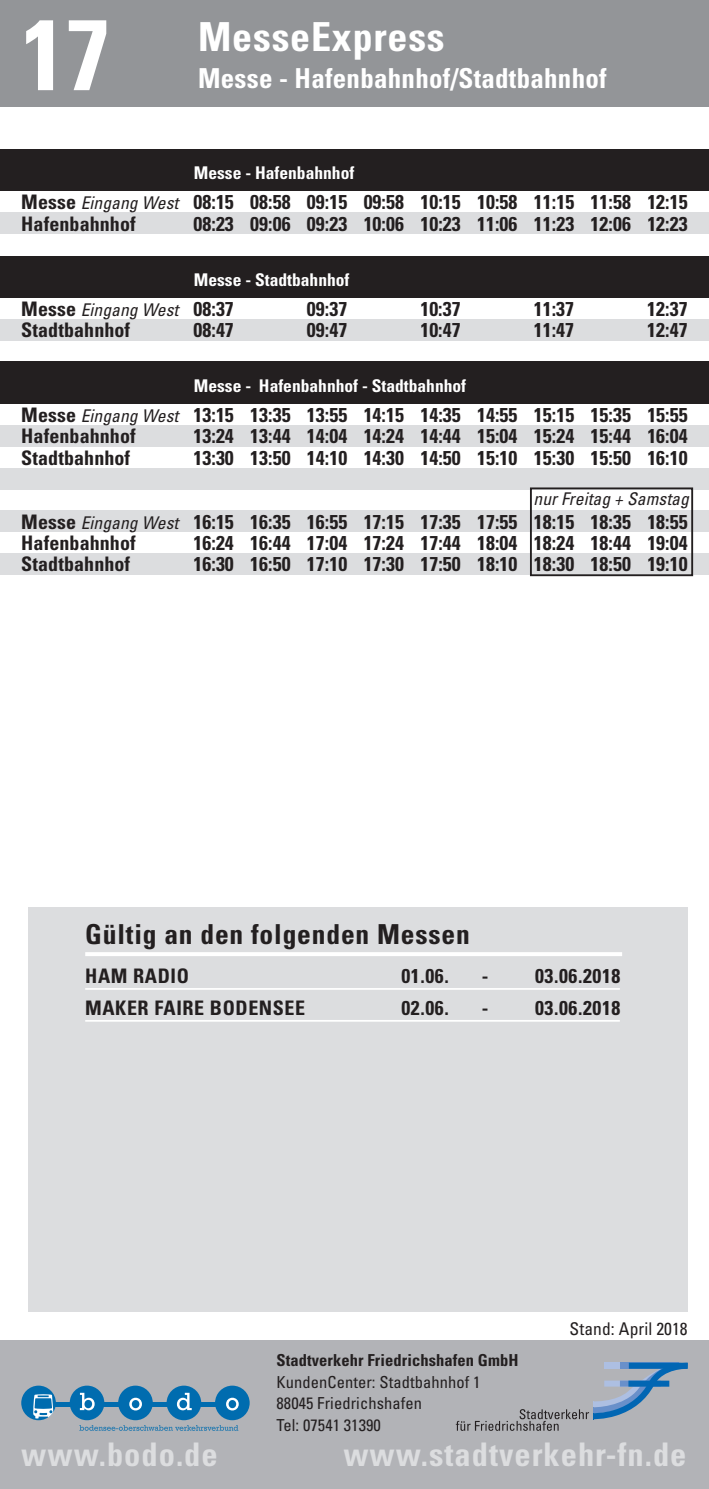
<style>
.page{position:relative;width:709px;height:1489px;background:#fff}
.page>*{position:absolute;margin:0;border:0;box-sizing:border-box;transform-origin:0 0}
.t1{font:700 condensed 100px "Univers";color:#fff}
.t2{font:700 condensed 40px "Univers";letter-spacing:.02em;color:#fff}
.t3{font:700 condensed 32.5px "Univers";letter-spacing:.03em;color:#dcdddf}
.t4{font:700 condensed 27.5px "Univers";letter-spacing:.01em;color:#fff}
.t5{font:700 condensed 27.5px "Univers";letter-spacing:.03em;color:#231f20}
.t6{font:700 condensed 20px/21.2px "Univers";letter-spacing:.005em;color:#231f20}
.t7{font:700 condensed 20px "Univers";letter-spacing:.03em;color:#231f20}
.t8{font:700 condensed 17.5px/18.8px "Univers";color:#fff}
.t9{font:italic condensed 17.5px "Univers";letter-spacing:.005em;color:#231f20}
.t10{font:condensed 17.5px "Univers";letter-spacing:.005em;color:#231f20}
.t11{font:condensed 16.5px/21.5px "Univers";letter-spacing:.005em;color:#231f20}
.t12{font:700 condensed 16.5px "Univers";letter-spacing:.005em;color:#231f20}
.s1{font-weight:400;font-style:italic;font-size:17.5px}
.s2{font-weight:700;font-style:normal;font-size:20px}
</style>
<div class="page">
<div style="left:0;top:319px;width:709px;height:21px;background:#dcdddf"></div>
<div style="left:0;top:425px;width:709px;height:21px;background:#dcdddf"></div>
<div style="left:0;top:468px;width:709px;height:21px;background:#dcdddf"></div>
<div style="left:0;top:510px;width:709px;height:21px;background:#dcdddf"></div>
<div style="left:0;top:553px;width:709px;height:21px;background:#dcdddf"></div>
<div style="left:0;top:0;width:709px;height:106px;background:#939598"></div>
<div style="left:0;top:149px;width:709px;height:42px;background:#231f20"></div>
<div style="left:0;top:255px;width:709px;height:43px;background:#231f20"></div>
<div style="left:0;top:361px;width:709px;height:43px;background:#231f20"></div>
<div style="left:0;top:213px;width:709px;height:21px;background:#dcdddf"></div>
<div style="left:28px;top:907px;width:659px;height:404px;background:#dcdddf"></div>
<hr style="left:85px;top:988px;width:535px;height:1px;background:#fff">
<hr style="left:85px;top:1019px;width:535px;height:2px;background:#fff">
<hr style="left:85px;top:952px;width:537px;height:4px;background:#fff">
<div style="left:0;top:1339px;width:709px;height:149px;background:#b2b3b7"></div>
<div style="left:40px;top:1401px;width:203px;height:5px;background:#006caf"></div>
<div style="left:70px;top:1385px;width:34px;height:34px;background:#006caf;border-radius:50%"></div>
<div style="left:21px;top:1385px;width:35px;height:34px;background:#006caf;border-radius:50%"></div>
<svg style="left:33px;top:1394px;width:20px;height:24px"></svg>
<div style="left:118px;top:1385px;width:35px;height:34px;background:#006caf;border-radius:50%"></div>
<div style="left:167px;top:1385px;width:34px;height:34px;background:#006caf;border-radius:50%"></div>
<div style="left:215px;top:1385px;width:35px;height:34px;background:#006caf;border-radius:50%"></div>
<svg style="left:80px;top:1392px;width:159px;height:18px"></svg>
<svg style="left:79px;top:1425px;width:159px;height:5px"></svg>
<svg style="left:456px;top:1362px;width:231px;height:68px"></svg>
<div style="left:530px;top:487px;width:163px;height:89px;border:2px solid #231f20"></div>
<h1 class="t1" style="left:21px;top:-7px;width:90px">17</h1>
<h2 class="t2" style="left:198px;top:12px;width:248px">MesseExpress</h2>
<h3 class="t4" style="left:198px;top:61px;width:410px">Messe - Hafenbahnhof/Stadtbahnhof</h3>
<p class="t8" style="left:236px;top:152px;width:37px">erste<br>Fahrt</p>
<p class="t8" style="left:194px;top:164px;width:162px">Messe - Hafenbahnhof</p>
<p class="t6" style="left:21px;top:192px;width:668px">Messe <span class="s1">Eingang West</span> 08:15 08:58 09:15 09:58 10:15 10:58 11:15 11:58 12:15<br>Hafenbahnhof</p>
<p class="t6" style="left:193px;top:213px;width:495px">08:23 09:06 09:23 10:06 10:23 11:06 11:23 12:06 12:23</p>
<p class="t8" style="left:194px;top:270px;width:157px">Messe - Stadtbahnhof</p>
<p class="t9" style="left:21px;top:298px;width:214px"><span class="s2">Messe</span> Eingang West <span class="s2">08:37</span></p>
<p class="t6" style="left:307px;top:298px;width:42px">09:37</p>
<p class="t6" style="left:420px;top:298px;width:42px">10:37</p>
<p class="t6" style="left:534px;top:298px;width:42px">11:37</p>
<p class="t6" style="left:647px;top:298px;width:42px">12:37</p>
<p class="t6" style="left:21px;top:319px;width:110px">Stadtbahnhof</p>
<p class="t6" style="left:193px;top:319px;width:42px">08:47</p>
<p class="t6" style="left:307px;top:319px;width:42px">09:47</p>
<p class="t6" style="left:420px;top:319px;width:42px">10:47</p>
<p class="t6" style="left:534px;top:319px;width:42px">11:47</p>
<p class="t6" style="left:647px;top:319px;width:42px">12:47</p>
<p class="t8" style="left:194px;top:376px;width:274px">Messe - Hafenbahnhof - Stadtbahnhof</p>
<p class="t6" style="left:21px;top:404px;width:668px">Messe <span class="s1">Eingang West</span> 13:15 13:35 13:55 14:15 14:35 14:55 15:15 15:35 15:55<br>Hafenbahnhof</p>
<p class="t6" style="left:193px;top:425px;width:495px">13:24 13:44 14:04 14:24 14:44 15:04 15:24 15:44 16:04</p>
<p class="t6" style="left:21px;top:447px;width:110px">Stadtbahnhof</p>
<p class="t6" style="left:193px;top:447px;width:495px">13:30 13:50 14:10 14:30 14:50 15:10 15:30 15:50 16:10</p>
<p class="t9" style="left:533px;top:487px;width:157px">nur Freitag + Samstag</p>
<p class="t6" style="left:21px;top:510px;width:668px">Messe <span class="s1">Eingang West</span> 16:15 16:35 16:55 17:15 17:35 17:55 18:15 18:35 18:55<br>Hafenbahnhof</p>
<p class="t6" style="left:193px;top:532px;width:495px">16:24 16:44 17:04 17:24 17:44 18:04 18:24 18:44 19:04</p>
<p class="t6" style="left:21px;top:553px;width:110px">Stadtbahnhof</p>
<p class="t6" style="left:193px;top:553px;width:495px">16:30 16:50 17:10 17:30 17:50 18:10 18:30 18:50 19:10</p>
<h3 class="t5" style="left:85px;top:916px;width:386px">Gültig an den folgenden Messen</h3>
<p class="t7" style="left:85px;top:963px;width:105px">HAM RADIO</p>
<p class="t6" style="left:401px;top:965px;width:49px">01.06.</p>
<p class="t6" style="left:482px;top:965px;width:140px">- 03.06.2018</p>
<p class="t7" style="left:85px;top:995px;width:221px">MAKER FAIRE BODENSEE</p>
<p class="t6" style="left:401px;top:997px;width:49px">02.06.</p>
<p class="t6" style="left:482px;top:997px;width:140px">- 03.06.2018</p>
<p class="t6" style="left:401px;top:965px;width:20px">26</p>
<p class="t6" style="left:535px;top:965px;width:20px">28</p>
<p class="t6" style="left:611px;top:965px;width:10px">5</p>
<p class="t6" style="left:154px;top:997px;width:66px">WORLD</p>
<p class="t6" style="left:401px;top:997px;width:20px">27</p>
<p class="t6" style="left:535px;top:997px;width:20px">28</p>
<p class="t6" style="left:611px;top:997px;width:10px">5</p>
<p class="t12" style="left:276px;top:1349px;width:243px">Stadtverkehr Friedrichshafen GmbH</p>
<p class="t11" style="left:276px;top:1370px;width:205px">KundenCenter: Stadtbahnhof 1<br>88045 Friedrichshafen<br>Tel: 07541 31390</p>
<p class="t10" style="left:569px;top:1317px;width:120px">Stand: April 2018</p>
<h3 class="t3" style="left:21px;top:1434px;width:198px">www.bodo.de</h3>
<h3 class="t3" style="left:343px;top:1434px;width:345px">www.stadtverkehr-fn.de</h3>
</div>
